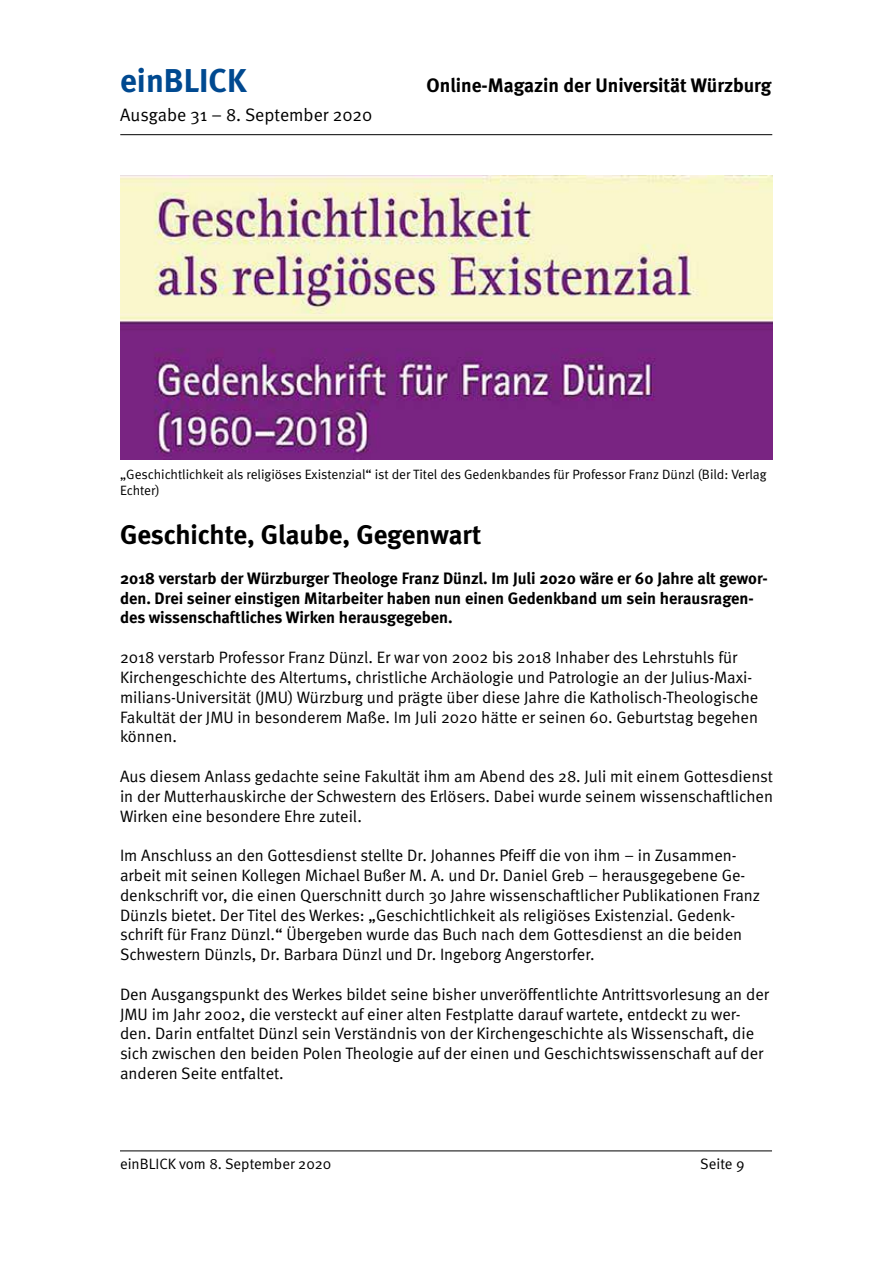
<style>
.page{position:relative;width:893px;height:1263px;background:#fff}
.page>*{position:absolute;margin:0;border:0;box-sizing:border-box;transform-origin:0 0}
.t1{font:700 33px "Meta";color:#004990}
.t2{font:700 27px "Meta";color:#000}
.t3{font:700 19.5px "Meta";color:#000}
.t4{font:18px "Meta Normal";color:#000}
.t5{font:16.5px/19.8px "Meta Normal";color:#000}
.t6{font:700 16.5px/19.8px "Meta";color:#000}
.t7{font:15px "Meta Normal";color:#000}
.t8{font:13.5px/16.2px "Meta Normal";color:#000}
</style>
<div class="page">
<hr style="left:120px;top:134px;width:652px;height:1px;background:#000">
<hr style="left:120px;top:1150px;width:652px;height:1px;background:#000">
<img style="left:120px;top:175px;width:653px;height:284px">
<h1 class="t1" style="left:120px;top:61px;width:128px">einBLICK</h1>
<p class="t3" style="left:427px;top:74px;width:346px">Online-Magazin der Universität Würzburg</p>
<p class="t4" style="left:120px;top:105px;width:254px">Ausgabe 31 – 8. September 2020</p>
<p class="t8" style="left:120px;top:466px;width:648px">„Geschichtlichkeit als religiöses Existenzial“ ist der Titel des Gedenkbandes für Professor Franz Dünzl (Bild: Verlag<br>Echter)</p>
<h2 class="t2" style="left:120px;top:519px;width:363px">Geschichte, Glaube, Gegenwart</h2>
<p class="t6" style="left:120px;top:568px;width:649px">2018 verstarb der Würzburger Theologe Franz Dünzl. Im Juli 2020 wäre er 60 Jahre alt gewor&shy;den. Drei seiner einstigen Mitarbeiter haben nun einen Gedenkband um sein herausragen&shy;des wissenschaftliches Wirken herausgegeben.</p>
<p class="t5" style="left:120px;top:647px;width:640px">2018 verstarb Professor Franz Dünzl. Er war von 2002 bis 2018 Inhaber des Lehrstuhls für Kirchengeschichte des Altertums, christliche Archäologie und Patrologie an der Julius-Maxi&shy;milians-Universität (JMU) Würzburg und prägte über diese Jahre die Katholisch-Theologische Fakultät der JMU in besonderem Maße. Im Juli 2020 hätte er seinen 60. Geburtstag begehen können.</p>
<p class="t5" style="left:120px;top:766px;width:654px;text-align:justify">Aus diesem Anlass gedachte seine Fakultät ihm am Abend des 28. Juli mit einem Gottesdienst in der Mutterhauskirche der Schwestern des Erlösers. Dabei wurde seinem wissenschaftlichen Wirken eine besondere Ehre zuteil.</p>
<p class="t5" style="left:120px;top:845px;width:642px">Im Anschluss an den Gottesdienst stellte Dr. Johannes Pfeiff die von ihm – in Zusammen&shy;arbeit mit seinen Kollegen Michael Bußer M. A. und Dr. Daniel Greb – herausgegebene Ge&shy;denkschrift vor, die einen Querschnitt durch 30 Jahre wissenschaftlicher Publikationen Franz Dünzls bietet. Der Titel des Werkes: „Geschichtlichkeit als religiöses Existenzial. Gedenk&shy;schrift für Franz Dünzl.“ Übergeben wurde das Buch nach dem Gottesdienst an die beiden Schwestern Dünzls, Dr. Barbara Dünzl und Dr. Ingeborg Angerstorfer.</p>
<p class="t5" style="left:120px;top:984px;width:650px">Den Ausgangspunkt des Werkes bildet seine bisher unveröffentlichte Antrittsvorlesung an der JMU im Jahr 2002, die versteckt auf einer alten Festplatte darauf wartete, entdeckt zu wer&shy;den. Darin entfaltet Dünzl sein Verständnis von der Kirchengeschichte als Wissenschaft, die sich zwischen den beiden Polen Theologie auf der einen und Geschichtswissenschaft auf der anderen Seite entfaltet.</p>
<p class="t7" style="left:120px;top:1155px;width:213px">einBLICK vom 8. September 2020</p>
<p class="t7" style="left:700px;top:1155px;width:46px">Seite 9</p>
</div>
